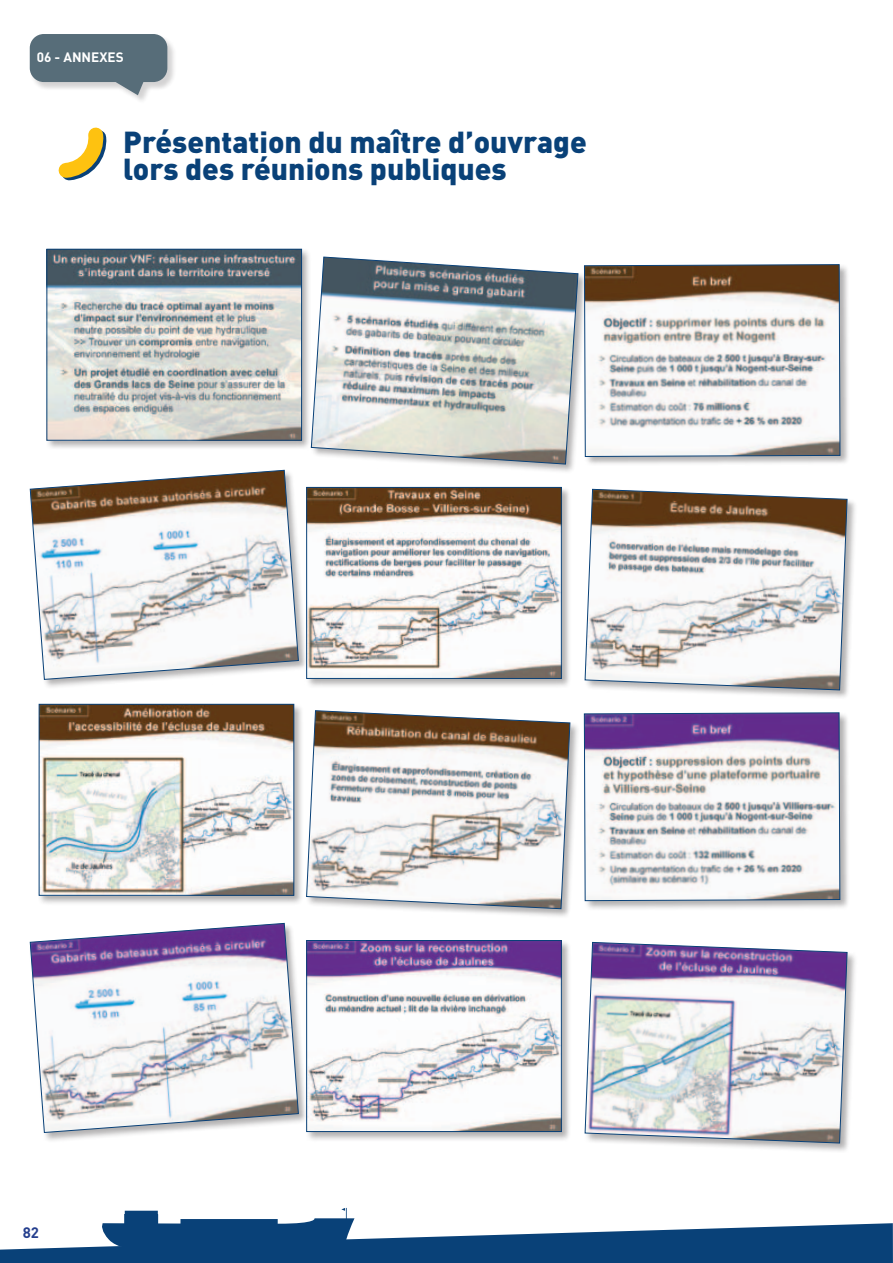
<style>
.page{position:relative;width:893px;height:1263px;background:#fff}
.page>*{position:absolute;margin:0;border:0;box-sizing:border-box;transform-origin:0 0}
.t1{font:900 30px "DIN";color:#094178}
.t2{font:700 15px "DIN";color:#253f8e}
.t3{font:700 13.5px "DIN";color:#fff}
</style>
<div class="page">
<svg style="left:0;top:1208px;width:893px;height:55px"></svg>
<div style="left:30px;top:34px;width:146px;height:70px;background:#231f20;opacity:.2"></div>
<svg style="left:30px;top:34px;width:137px;height:61px;background:#768791"></svg>
<svg style="left:58px;top:127px;width:49px;height:54px"></svg>
<div style="left:29px;top:247px;width:828px;height:906px;background:#231f20;opacity:.35"></div>
<svg style="left:310px;top:256px;width:269px;height:209px"></svg>
<img style="left:306px;top:710px;width:265px;height:200px">
<svg style="left:584px;top:488px;width:264px;height:203px"></svg>
<img style="left:584px;top:941px;width:264px;height:203px">
<svg style="left:584px;top:264px;width:257px;height:193px"></svg>
<svg style="left:583px;top:712px;width:258px;height:189px"></svg>
<img style="left:29px;top:469px;width:270px;height:211px">
<img style="left:29px;top:922px;width:270px;height:211px">
<img style="left:48px;top:251px;width:252px;height:188px">
<div style="left:46px;top:249px;width:256px;height:192px;border:1px solid #094178"></div>
<img style="left:41px;top:706px;width:251px;height:188px">
<div style="left:39px;top:704px;width:255px;height:192px;border:1px solid #094178"></div>
<img style="left:308px;top:489px;width:252px;height:188px">
<div style="left:306px;top:487px;width:256px;height:192px;border:1px solid #094178"></div>
<img style="left:308px;top:942px;width:252px;height:188px">
<div style="left:306px;top:940px;width:256px;height:192px;border:1px solid #094178"></div>
<p class="t3" style="left:37px;top:48px;width:88px">06 - ANNEXES</p>
<p class="t1" style="left:123px;top:122px;width:465px">Présentation du maître d’ouvrage</p>
<p class="t1" style="left:123px;top:149px;width:385px">lors des réunions publiques</p>
<p class="t2" style="left:23px;top:1223px;width:18px">82</p>
</div>
